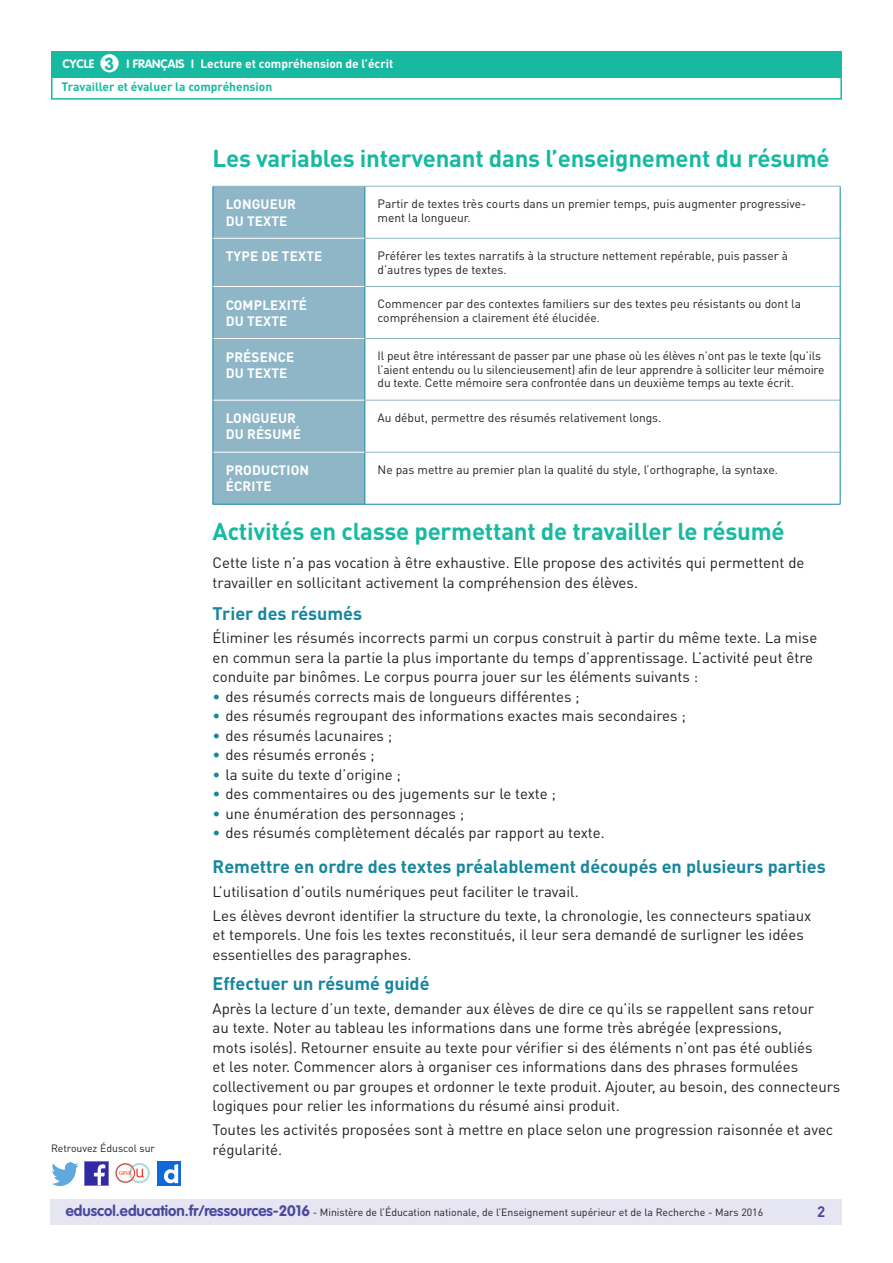
<style>
.page{position:relative;width:893px;height:1263px;background:#fff}
.page>*{position:absolute;margin:0;border:0;box-sizing:border-box;transform-origin:0 0}
._03_Titre_de_niveau{font:700 24px "DIN Pro";letter-spacing:-.01em;color:#17baa1}
._04_Titre_de_niveau{font:700 18px "DIN Pro";color:#16879f}
.t1{font:700 17.25px "VAG Rounded Std";color:#17baa1}
._06_Texte_courant{font:15px/19.5px "DIN Pro";color:#231f20}
._08_Liste_à_puces_ni{font:15px "DIN Pro";color:#231f20}
.t2{font:700 15px "DIN Pro";color:#4a489e}
.Titre_têtière_tablea{font:700 13.5px/16.2px "DIN Pro";letter-spacing:.01em;color:#fff}
.Texte_courant_tablea{font:12px/13.5px "DIN Pro";color:#231f20}
.t3{font:700 12px "DIN Pro";color:#17baa1}
.t4{font:700 12px "DIN Pro";color:#fff}
.t5{font:700 12px "VAG Rounded Std";color:#fff}
.t6{font:10.5px "DIN Pro";color:#231f20}
.s1{color:#16879f}
.s2{font-family:"VAG Rounded Std";font-weight:700;font-size:15px;color:#4a489e}
</style>
<div class="page">
<div style="left:50px;top:1199px;width:791px;height:26px;background:#e6e5f2"></div>
<div style="left:51px;top:51px;width:791px;height:27px;background:#17baa1"></div>
<div style="left:100px;top:54px;width:19px;height:18px;background:#fff;border-radius:50%"></div>
<div style="left:51px;top:75px;width:791px;height:25px;border:2px solid #17baa1"></div>
<img style="left:85px;top:1162px;width:23px;height:23px">
<img style="left:51px;top:1163px;width:28px;height:22px">
<img style="left:158px;top:1162px;width:22px;height:23px">
<img style="left:115px;top:1163px;width:35px;height:21px">
<div style="left:214px;top:187px;width:151px;height:317px;background:#8fb6c6"></div>
<hr style="left:213px;top:186px;width:152px;height:1px;background:#8fb6c6">
<hr style="left:365px;top:186px;width:475px;height:1px;background:#8fb6c6">
<hr style="left:365px;top:238px;width:475px;height:1px;background:#8fb6c6">
<hr style="left:365px;top:286px;width:475px;height:1px;background:#8fb6c6">
<hr style="left:365px;top:338px;width:475px;height:1px;background:#8fb6c6">
<hr style="left:365px;top:400px;width:475px;height:1px;background:#8fb6c6">
<hr style="left:365px;top:452px;width:475px;height:1px;background:#8fb6c6">
<hr style="left:213px;top:187px;width:1px;height:51px;background:#16879f">
<hr style="left:365px;top:187px;width:1px;height:51px;background:#16879f">
<hr style="left:840px;top:187px;width:1px;height:51px;background:#16879f">
<hr style="left:213px;top:238px;width:1px;height:48px;background:#16879f">
<hr style="left:365px;top:238px;width:1px;height:48px;background:#16879f">
<hr style="left:840px;top:238px;width:1px;height:48px;background:#16879f">
<hr style="left:213px;top:286px;width:1px;height:52px;background:#16879f">
<hr style="left:365px;top:286px;width:1px;height:52px;background:#16879f">
<hr style="left:840px;top:286px;width:1px;height:52px;background:#16879f">
<hr style="left:213px;top:338px;width:1px;height:62px;background:#16879f">
<hr style="left:365px;top:338px;width:1px;height:62px;background:#16879f">
<hr style="left:840px;top:338px;width:1px;height:62px;background:#16879f">
<hr style="left:213px;top:400px;width:1px;height:52px;background:#16879f">
<hr style="left:365px;top:400px;width:1px;height:52px;background:#16879f">
<hr style="left:840px;top:400px;width:1px;height:52px;background:#16879f">
<hr style="left:213px;top:452px;width:1px;height:52px;background:#16879f">
<hr style="left:365px;top:452px;width:1px;height:52px;background:#16879f">
<hr style="left:840px;top:452px;width:1px;height:52px;background:#16879f">
<hr style="left:213px;top:504px;width:152px;height:1px;background:#16879f">
<hr style="left:365px;top:504px;width:475px;height:1px;background:#16879f">
<hr style="left:213px;top:238px;width:152px;height:1px;background:#fff">
<hr style="left:213px;top:286px;width:152px;height:1px;background:#fff">
<hr style="left:213px;top:338px;width:152px;height:1px;background:#fff">
<hr style="left:213px;top:400px;width:152px;height:1px;background:#fff">
<hr style="left:213px;top:452px;width:152px;height:1px;background:#fff">
<p class="t1" style="left:105px;top:53px;width:11px">3</p>
<p class="t4" style="left:200px;top:55px;width:194px">Lecture et compréhension de l’écrit</p>
<p class="t3" style="left:61px;top:79px;width:212px">Travailler et évaluer la compréhension</p>
<p class="t5" style="left:63px;top:57px;width:33px">CYCLE</p>
<p class="t5" style="left:127px;top:57px;width:69px">I FRANÇAIS I</p>
<p class="t6" style="left:51px;top:1141px;width:106px">Retrouvez Éduscol sur</p>
<p class="_03_Titre_de_niveau" style="left:213px;top:142px;width:619px">Les variables intervenant dans l’enseignement du résumé</p>
<p class="Titre_têtière_tablea" style="left:226px;top:196px;width:72px">LONGUEUR<br>DU TEXTE</p>
<p class="Texte_courant_tablea" style="left:378px;top:197px;width:430px">Partir de textes très courts dans un premier temps, puis augmenter progressive&shy;ment la longueur.</p>
<p class="Titre_têtière_tablea" style="left:226px;top:248px;width:98px">TYPE DE TEXTE</p>
<p class="Texte_courant_tablea" style="left:378px;top:249px;width:412px">Préférer les textes narratifs à la structure nettement repérable, puis passer à d’autres types de textes.</p>
<p class="Titre_têtière_tablea" style="left:226px;top:296px;width:83px">COMPLEXITÉ<br>DU TEXTE</p>
<p class="Texte_courant_tablea" style="left:378px;top:297px;width:425px">Commencer par des contextes familiers sur des textes peu résistants ou dont la compréhension a clairement été élucidée.</p>
<p class="Titre_têtière_tablea" style="left:226px;top:348px;width:70px">PRÉSENCE<br>DU TEXTE</p>
<p class="Texte_courant_tablea" style="left:378px;top:349px;width:448px">Il peut être intéressant de passer par une phase où les élèves n’ont pas le texte (qu’ils l’aient entendu ou lu silencieusement) afin de leur apprendre à solliciter leur mémoire du texte. Cette mémoire sera confrontée dans un deuxième temps au texte écrit.</p>
<p class="Titre_têtière_tablea" style="left:226px;top:410px;width:77px">LONGUEUR<br>DU RÉSUMÉ</p>
<p class="Texte_courant_tablea" style="left:378px;top:410px;width:285px">Au début, permettre des résumés relativement longs.</p>
<p class="Titre_têtière_tablea" style="left:226px;top:462px;width:85px">PRODUCTION<br>ÉCRITE</p>
<p class="Texte_courant_tablea" style="left:378px;top:462px;width:402px">Ne pas mettre au premier plan la qualité du style, l’orthographe, la syntaxe.</p>
<p class="_03_Titre_de_niveau" style="left:213px;top:515px;width:574px">Activités en classe permettant de travailler le résumé</p>
<p class="_06_Texte_courant" style="left:213px;top:552px;width:593px">Cette liste n’a pas vocation à être exhaustive. Elle propose des activités qui permettent de travailler en sollicitant activement la compréhension des élèves.</p>
<p class="_04_Titre_de_niveau" style="left:213px;top:601px;width:151px">Trier des résumés</p>
<p class="_06_Texte_courant" style="left:213px;top:627px;width:606px">Éliminer les résumés incorrects parmi un corpus construit à partir du même texte. La mise en commun sera la partie la plus importante du temps d’apprentissage. L’activité peut être conduite par binômes. Le corpus pourra jouer sur les éléments suivants :</p>
<p class="_08_Liste_à_puces_ni" style="left:213px;top:686px;width:369px"><span class="s1">•</span> des résumés corrects mais de longueurs différentes ;</p>
<p class="_08_Liste_à_puces_ni" style="left:213px;top:706px;width:475px"><span class="s1">•</span> des résumés regroupant des informations exactes mais secondaires ;</p>
<p class="_08_Liste_à_puces_ni" style="left:213px;top:725px;width:181px"><span class="s1">•</span> des résumés lacunaires ;</p>
<p class="_08_Liste_à_puces_ni" style="left:213px;top:745px;width:164px"><span class="s1">•</span> des résumés erronés ;</p>
<p class="_08_Liste_à_puces_ni" style="left:213px;top:764px;width:190px"><span class="s1">•</span> la suite du texte d’origine ;</p>
<p class="_08_Liste_à_puces_ni" style="left:213px;top:784px;width:345px"><span class="s1">•</span> des commentaires ou des jugements sur le texte ;</p>
<p class="_08_Liste_à_puces_ni" style="left:213px;top:803px;width:253px"><span class="s1">•</span> une énumération des personnages ;</p>
<p class="_08_Liste_à_puces_ni" style="left:213px;top:823px;width:394px"><span class="s1">•</span> des résumés complètement décalés par rapport au texte.</p>
<p class="_04_Titre_de_niveau" style="left:213px;top:854px;width:615px">Remettre en ordre des textes préalablement découpés en plusieurs parties</p>
<p class="_06_Texte_courant" style="left:213px;top:881px;width:368px">L’utilisation d’outils numériques peut faciliter le travail.</p>
<p class="_06_Texte_courant" style="left:213px;top:905px;width:600px">Les élèves devront identifier la structure du texte, la chronologie, les connecteurs spatiaux et temporels. Une fois les textes reconstitués, il leur sera demandé de surligner les idées essentielles des paragraphes.</p>
<p class="_04_Titre_de_niveau" style="left:213px;top:971px;width:218px">Effectuer un résumé guidé</p>
<p class="_06_Texte_courant" style="left:213px;top:998px;width:629px">Après la lecture d’un texte, demander aux élèves de dire ce qu’ils se rappellent sans retour<br>au texte. Noter au tableau les informations dans une forme très abrégée (expressions,<br>mots isolés). Retourner ensuite au texte pour vérifier si des éléments n’ont pas été oubliés<br>et les noter. Commencer alors à organiser ces informations dans des phrases formulées collectivement ou par groupes et ordonner le texte produit. Ajouter, au besoin, des connecteurs logiques pour relier les informations du résumé ainsi produit.</p>
<p class="_06_Texte_courant" style="left:213px;top:1119px;width:622px">Toutes les activités proposées sont à mettre en place selon une progression raisonnée et avec régularité.</p>
<p class="t6" style="left:66px;top:1205px;width:699px"><span class="s2">eduscol.education.fr/ressources-2016</span> - Ministère de l’Éducation nationale, de l’Enseignement supérieur et de la Recherche - Mars 2016</p>
<p class="t2" style="left:817px;top:1201px;width:10px">2</p>
</div>
